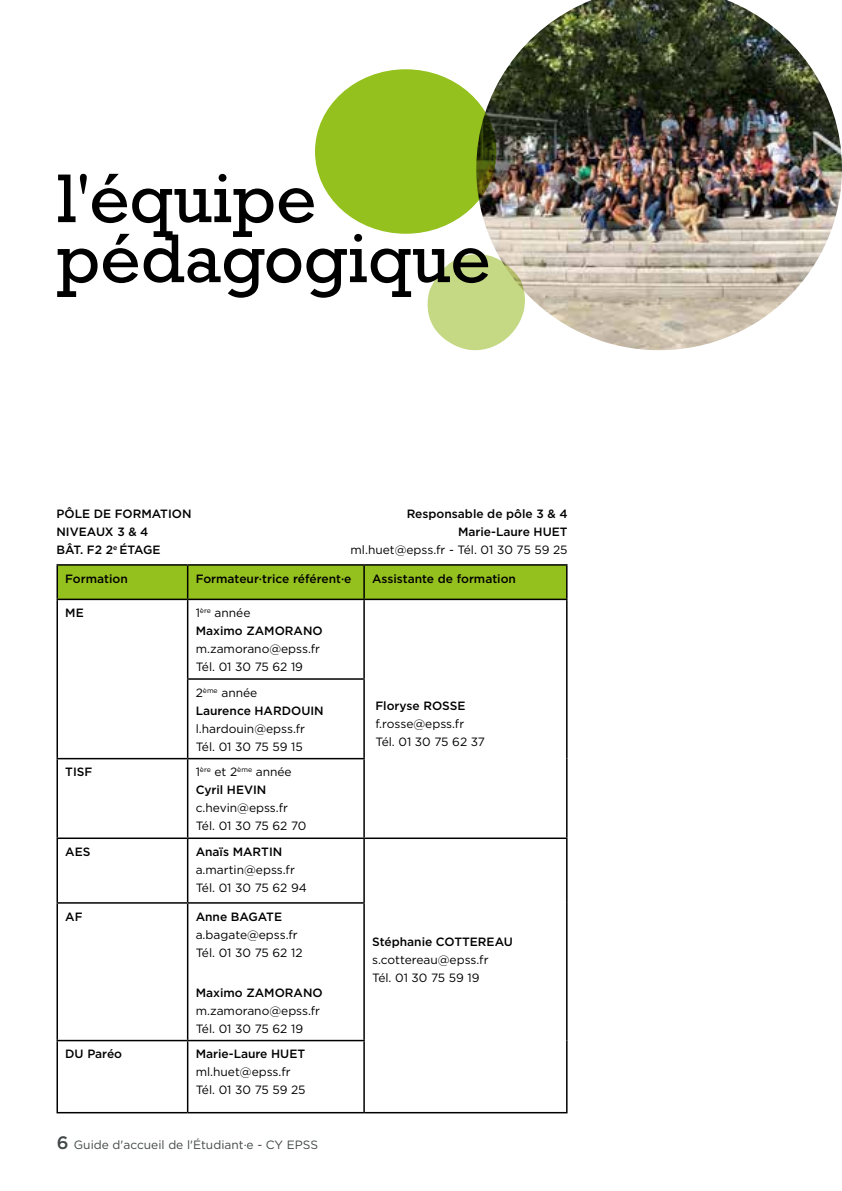
<style>
.page{position:relative;width:842px;height:1191px;background:#fff}
.page>*{position:absolute;margin:0;border:0;box-sizing:border-box;transform-origin:0 0}
.t1{font:70px/60px "Rockwell";color:#000}
.t2{font:12px/18px "Gotham";color:#000}
.t3{font:500 12px/18px "Gotham";color:#000}
.t4{font:12px "Gotham";color:#414847}
.s1{font-weight:400}
.s2{font-weight:500;font-size:18px}
</style>
<div class="page">
<img style="left:476px;top:0;width:366px;height:350px">
<div style="left:315px;top:69px;width:181px;height:165px;background:#95c11f;border-radius:50%"></div>
<svg style="left:427px;top:246px;width:99px;height:105px"></svg>
<div style="left:58px;top:565px;width:508px;height:33px;background:#95c11f"></div>
<hr style="left:57px;top:564px;width:131px;height:1px;background:#000">
<hr style="left:57px;top:565px;width:1px;height:33px;background:#000">
<hr style="left:188px;top:564px;width:176px;height:1px;background:#000">
<hr style="left:187px;top:565px;width:1px;height:33px;background:#000">
<hr style="left:364px;top:564px;width:203px;height:1px;background:#000">
<hr style="left:363px;top:565px;width:2px;height:33px;background:#000">
<hr style="left:566px;top:565px;width:1px;height:33px;background:#000">
<hr style="left:57px;top:598px;width:131px;height:2px;background:#000">
<hr style="left:188px;top:598px;width:176px;height:2px;background:#000">
<hr style="left:364px;top:598px;width:203px;height:2px;background:#000">
<hr style="left:57px;top:600px;width:1px;height:79px;background:#000">
<hr style="left:57px;top:679px;width:1px;height:79px;background:#000">
<hr style="left:187px;top:600px;width:1px;height:78px;background:#000">
<hr style="left:363px;top:600px;width:2px;height:78px;background:#000">
<hr style="left:566px;top:600px;width:1px;height:79px;background:#000">
<hr style="left:566px;top:679px;width:1px;height:79px;background:#000">
<hr style="left:566px;top:758px;width:1px;height:79px;background:#000">
<hr style="left:187px;top:678px;width:178px;height:2px;background:#000">
<hr style="left:187px;top:680px;width:1px;height:78px;background:#000">
<hr style="left:363px;top:680px;width:2px;height:78px;background:#000">
<hr style="left:57px;top:758px;width:131px;height:1px;background:#000">
<hr style="left:57px;top:759px;width:1px;height:78px;background:#000">
<hr style="left:188px;top:758px;width:177px;height:1px;background:#000">
<hr style="left:187px;top:759px;width:1px;height:78px;background:#000">
<hr style="left:363px;top:759px;width:2px;height:78px;background:#000">
<hr style="left:57px;top:837px;width:131px;height:2px;background:#000">
<hr style="left:57px;top:839px;width:1px;height:63px;background:#000">
<hr style="left:188px;top:837px;width:176px;height:2px;background:#000">
<hr style="left:187px;top:839px;width:1px;height:63px;background:#000">
<hr style="left:364px;top:837px;width:203px;height:2px;background:#000">
<hr style="left:363px;top:839px;width:2px;height:63px;background:#000">
<hr style="left:566px;top:839px;width:1px;height:64px;background:#000">
<hr style="left:566px;top:903px;width:1px;height:137px;background:#000">
<hr style="left:566px;top:1040px;width:1px;height:72px;background:#000">
<hr style="left:364px;top:1112px;width:203px;height:1px;background:#000">
<hr style="left:57px;top:902px;width:131px;height:1px;background:#000">
<hr style="left:57px;top:903px;width:1px;height:136px;background:#000">
<hr style="left:188px;top:902px;width:177px;height:1px;background:#000">
<hr style="left:187px;top:903px;width:1px;height:136px;background:#000">
<hr style="left:363px;top:903px;width:2px;height:136px;background:#000">
<hr style="left:57px;top:1039px;width:131px;height:2px;background:#000">
<hr style="left:57px;top:1041px;width:1px;height:71px;background:#000">
<hr style="left:188px;top:1039px;width:177px;height:2px;background:#000">
<hr style="left:187px;top:1041px;width:1px;height:71px;background:#000">
<hr style="left:363px;top:1041px;width:2px;height:71px;background:#000">
<hr style="left:57px;top:1112px;width:131px;height:1px;background:#000">
<hr style="left:188px;top:1112px;width:176px;height:1px;background:#000">
<h1 class="t1" style="left:57px;top:170px;width:436px">l'équipe pédagogique</h1>
<p class="t3" style="left:57px;top:504px;width:137px">PÔLE DE FORMATION<br>NIVEAUX 3 &amp; 4<br>BÂT. F2 2<sup>e</sup> ÉTAGE</p>
<p class="t3" style="left:407px;top:504px;width:162px;text-align:right">Responsable de pôle 3 &amp; 4<br>Marie-Laure HUET</p>
<p class="t2" style="left:350px;top:540px;width:219px">ml.huet@epss.fr - Tél. 01 30 75 59 25</p>
<p class="t3" style="left:65px;top:569px;width:64px">Formation</p>
<p class="t3" style="left:196px;top:569px;width:157px">Formateur·trice référent·e</p>
<p class="t3" style="left:372px;top:569px;width:145px">Assistante de formation</p>
<p class="t3" style="left:65px;top:603px;width:20px">ME</p>
<p class="t3" style="left:196px;top:603px;width:129px"><span class="s1">1</span><sup>ère</sup> <span class="s1">année<br></span>Maximo ZAMORANO</p>
<p class="t2" style="left:196px;top:639px;width:126px">m.zamorano@epss.fr<br>Tél. 01 30 75 62 19</p>
<p class="t3" style="left:375px;top:697px;width:92px">Floryse ROSSE</p>
<p class="t2" style="left:375px;top:715px;width:111px">f.rosse@epss.fr<br>Tél. 01 30 75 62 37</p>
<p class="t3" style="left:196px;top:683px;width:130px"><span class="s1">2</span><sup>ème</sup> <span class="s1">année<br></span>Laurence HARDOUIN</p>
<p class="t2" style="left:196px;top:719px;width:111px">l.hardouin@epss.fr<br>Tél. 01 30 75 59 15</p>
<p class="t3" style="left:65px;top:763px;width:29px">TISF</p>
<p class="t3" style="left:196px;top:763px;width:98px"><span class="s1">1</span><sup>ère</sup> <span class="s1">et 2</span><sup>ème</sup> <span class="s1">année<br></span>Cyril HEVIN</p>
<p class="t2" style="left:196px;top:798px;width:112px">c.hevin@epss.fr<br>Tél. 01 30 75 62 70</p>
<p class="t3" style="left:65px;top:842px;width:27px">AES</p>
<p class="t3" style="left:196px;top:842px;width:88px">Anaïs MARTIN</p>
<p class="t2" style="left:196px;top:860px;width:113px">a.martin@epss.fr<br>Tél. 01 30 75 62 94</p>
<p class="t3" style="left:65px;top:907px;width:19px">AF</p>
<p class="t3" style="left:196px;top:907px;width:88px">Anne BAGATE</p>
<p class="t2" style="left:196px;top:925px;width:108px">a.bagate@epss.fr<br>Tél. 01 30 75 62 12</p>
<p class="t3" style="left:196px;top:983px;width:129px">Maximo ZAMORANO</p>
<p class="t2" style="left:196px;top:1001px;width:126px">m.zamorano@epss.fr<br>Tél. 01 30 75 62 19</p>
<p class="t3" style="left:65px;top:1044px;width:58px">DU Paréo</p>
<p class="t3" style="left:196px;top:1044px;width:111px">Marie-Laure HUET</p>
<p class="t2" style="left:196px;top:1062px;width:111px">ml.huet@epss.fr<br>Tél. 01 30 75 59 25</p>
<p class="t4" style="left:57px;top:1136px;width:263px"><span class="s2">6</span> Guide d'accueil de l'Étudiant·e - CY EPSS</p>
<p class="t3" style="left:372px;top:932px;width:142px">Stéphanie COTTEREAU</p>
<p class="t2" style="left:372px;top:950px;width:118px">s.cottereau@epss.fr<br>Tél. 01 30 75 59 19</p>
</div>
